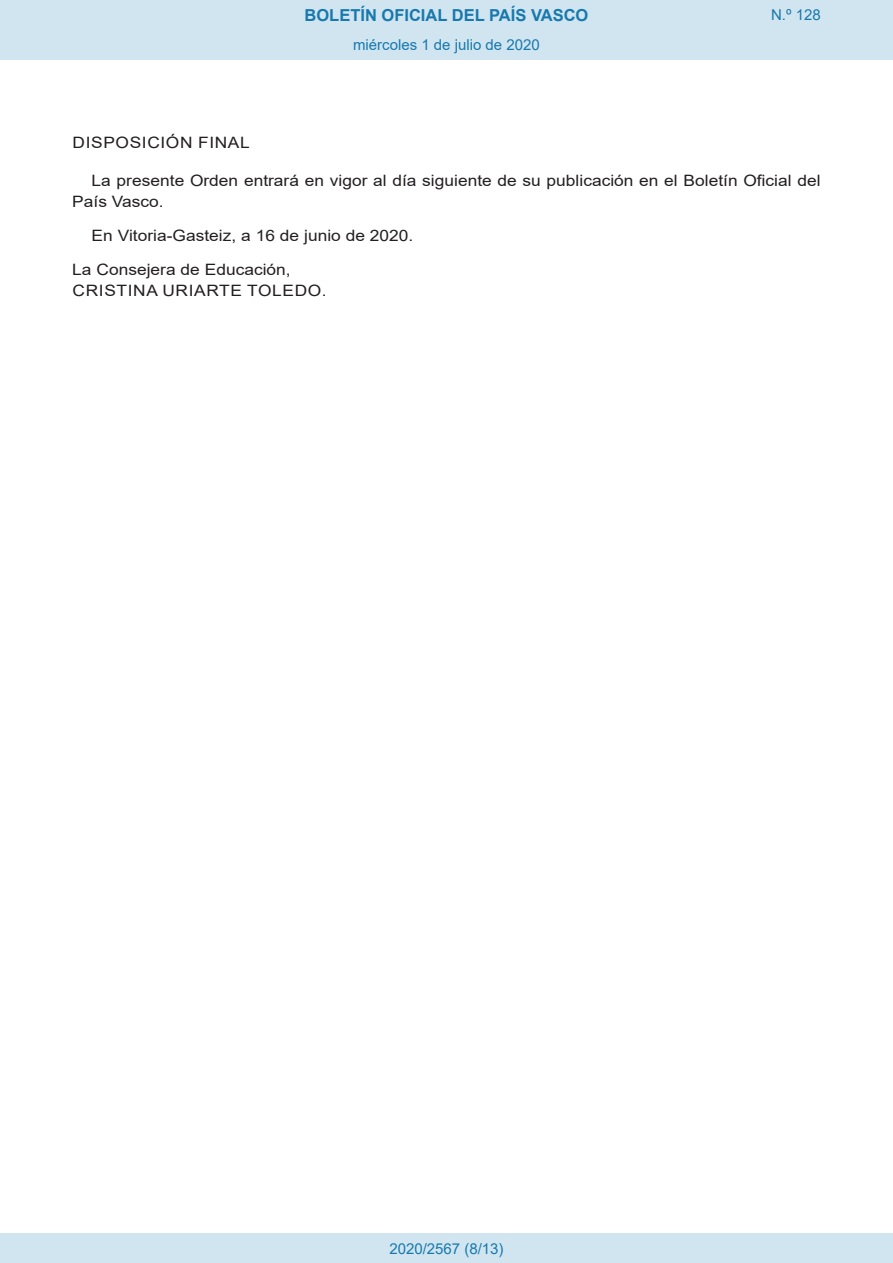
<style>
.page{position:relative;width:893px;height:1263px;background:#fff}
.page>*{position:absolute;margin:0;border:0;box-sizing:border-box;transform-origin:0 0}
.t1{font:700 16.5px "Arial";color:#1879ad}
.BOPVDetalle{font:15.6px/21px "Arial";color:#231f20;scale:1.11 1}
.BOPVFirmaLugFec{font:15.6px "Arial";color:#231f20;scale:1.11 1}
.BOPVFirmaPuesto{font:15.6px "Arial";color:#231f20;scale:1.11 1}
.BOPVFirmaNombre{font:15.6px "Arial";letter-spacing:.035em;color:#231f20;scale:1.11 1}
.BOPVDisposicion{font:15.6px "Arial";letter-spacing:.035em;color:#231f20;scale:1.11 1}
.Paginacion_Centro{font:15px "Arial";color:#1879ad}
</style>
<div class="page">
<div style="left:0;top:0;width:893px;height:60px;background:#d0e5f0"></div>
<div style="left:0;top:1233px;width:893px;height:30px;background:#d0e5f0"></div>
<p class="t1" style="left:305px;top:3px;width:285px">BOLETÍN OFICIAL DEL PAÍS VASCO</p>
<p class="Paginacion_Centro" style="left:353px;top:35px;width:188px">miércoles 1 de julio de 2020</p>
<p class="Paginacion_Centro" style="left:771px;top:5px;width:51px">N.º 128</p>
<p class="BOPVDisposicion" style="left:73px;top:132px;width:161px">DISPOSICIÓN FINAL</p>
<p class="BOPVDetalle" style="left:72px;top:170px;width:676px;text-indent:19px">La presente Orden entrará en vigor al día siguiente de su publicación en el Boletín Oficial del<br>País Vasco.</p>
<p class="BOPVFirmaLugFec" style="left:92px;top:225px;width:291px">En Vitoria-Gasteiz, a 16 de junio de 2020.</p>
<p class="BOPVFirmaPuesto" style="left:72px;top:258px;width:198px">La Consejera de Educación,</p>
<p class="BOPVFirmaNombre" style="left:73px;top:279px;width:230px">CRISTINA URIARTE TOLEDO.</p>
<p class="Paginacion_Centro" style="left:389px;top:1238px;width:116px">2020/2567 (8/13)</p>
</div>
